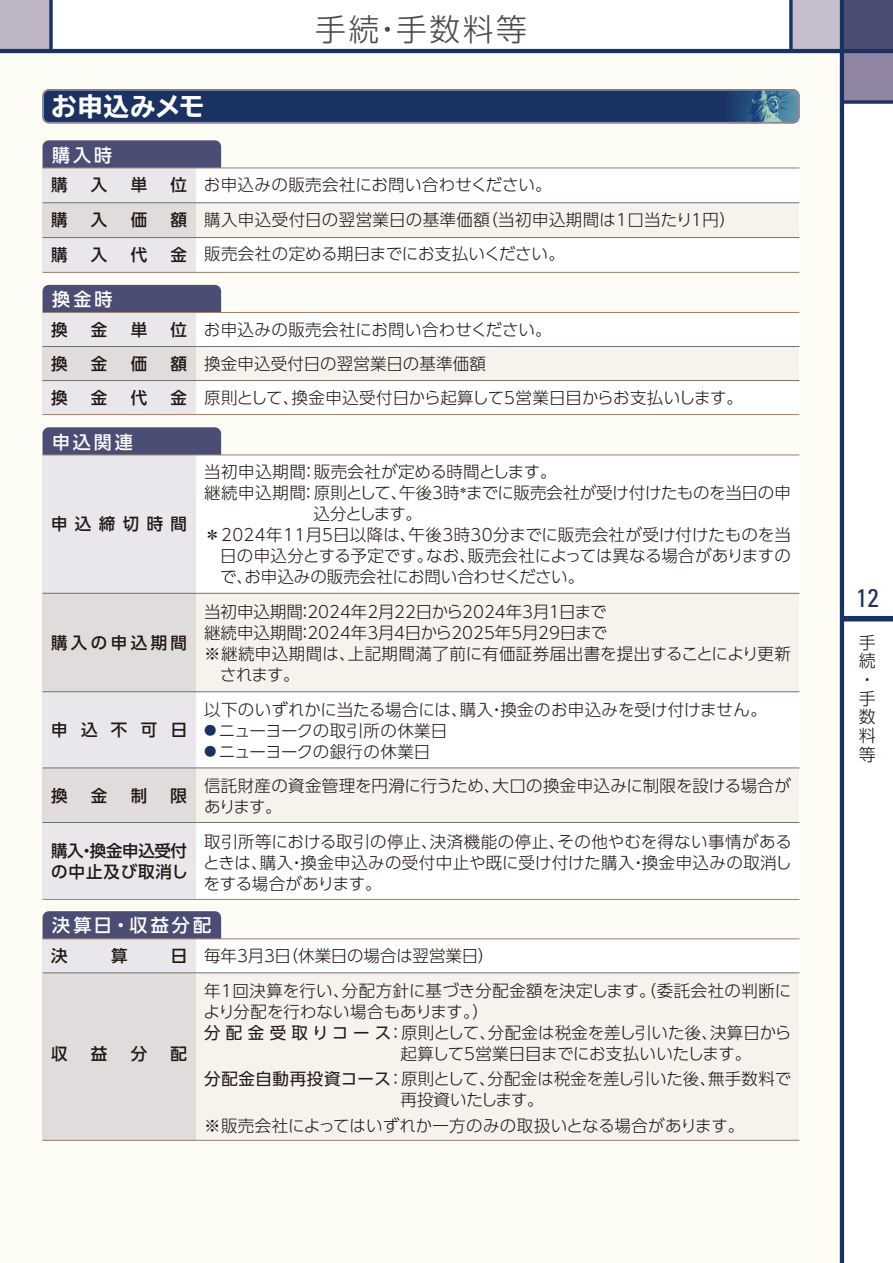
<style>
.page{position:relative;width:893px;height:1263px;background:#fff}
.page>*{position:absolute;margin:0;border:0;box-sizing:border-box;transform-origin:0 0}
.t1{font:300 30.9px "UD Shin Go Pro";letter-spacing:.08em;color:#4c4948}
.t2{font:700 expanded 25.5px "TBUD Go Std";letter-spacing:.025em;color:#fff}
.t3{font:condensed 25.5px "Univers";color:#1a3261}
.t4{font:500 18px "UD Shin Go Pro";letter-spacing:.17em;color:#fff}
.t5{font:300 16.95px/18.8px "UD Shin Go Pro";color:#221815}
.t6{font:300 16.5px/34px "UD Shin Go Pro";letter-spacing:.005em;color:#221815}
.t7{font:300 16.5px/34.5px "UD Shin Go Pro";letter-spacing:.025em;color:#221815}
.t8{font:500 16.5px "UD Shin Go Pro";letter-spacing:.205em;color:#221815}
.t9{font:300 16.5px/34.5px "UD Shin Go Pro";letter-spacing:.03em;color:#221815}
.t10{font:300 16.5px "UD Shin Go Pro";letter-spacing:-.015em;color:#221815}
.t11{font:500 16.5px/21px "UD Shin Go Pro";letter-spacing:-.02em;color:#221815}
.s1{font-size:12.3px;color:#1a3261}
.s2{font-weight:400}
</style>
<div class="page">
<div style="left:0;top:0;width:51px;height:51px;background:#bdb5c5"></div>
<div style="left:842px;top:0;width:51px;height:51px;background:#4c4d75"></div>
<div style="left:842px;top:51px;width:51px;height:51px;background:#9086a1"></div>
<div style="left:791px;top:0;width:51px;height:51px;background:#c5bfcd"></div>
<svg style="left:49px;top:0;width:4px;height:49px"></svg>
<div style="left:0;top:51px;width:842px;height:1212px;background:#fdfcf5"></div>
<div style="left:842px;top:616px;width:51px;height:5px;background:#1a3261"></div>
<hr style="left:840px;top:0;width:4px;height:1263px;background:#1a3261">
<hr style="left:0;top:49px;width:893px;height:4px;background:#1a3261">
<svg style="left:844px;top:100px;width:49px;height:4px"></svg>
<svg style="left:789px;top:0;width:4px;height:49px"></svg>
<div style="left:43px;top:140px;width:178px;height:34px;background:#4c4d75;border-radius:6px"></div>
<div style="left:43px;top:168px;width:153px;height:104px;background:#e9e7ec"></div>
<div style="left:196px;top:168px;width:603px;height:104px;background:#fff"></div>
<div style="left:43px;top:285px;width:178px;height:34px;background:#4c4d75;border-radius:6px"></div>
<div style="left:43px;top:312px;width:153px;height:103px;background:#e9e7ec"></div>
<div style="left:196px;top:312px;width:603px;height:103px;background:#fff"></div>
<div style="left:43px;top:427px;width:178px;height:34px;background:#4c4d75;border-radius:6px"></div>
<div style="left:43px;top:455px;width:153px;height:444px;background:#e9e7ec"></div>
<div style="left:196px;top:455px;width:603px;height:444px;background:#fff"></div>
<div style="left:43px;top:203px;width:756px;height:35px;background:linear-gradient(to right,#e7e3e1,#fcf9f2)"></div>
<div style="left:43px;top:768px;width:756px;height:54px;background:linear-gradient(to right,#e7e3e1,#fcf9f2)"></div>
<div style="left:43px;top:346px;width:756px;height:34px;background:linear-gradient(to right,#e7e3e1,#fcf9f2)"></div>
<div style="left:43px;top:593px;width:756px;height:99px;background:linear-gradient(to right,#e7e3e1,#fcf9f2)"></div>
<hr style="left:43px;top:167px;width:756px;height:1px;background:#9d8771">
<hr style="left:43px;top:202px;width:756px;height:1px;background:#727171">
<hr style="left:43px;top:272px;width:756px;height:1px;background:#9d8771">
<hr style="left:43px;top:312px;width:756px;height:1px;background:#9d8771">
<hr style="left:43px;top:346px;width:756px;height:1px;background:#727171">
<hr style="left:43px;top:380px;width:756px;height:1px;background:#727171">
<hr style="left:43px;top:414px;width:756px;height:1px;background:#9d8771">
<hr style="left:43px;top:454px;width:756px;height:1px;background:#9d8771">
<hr style="left:43px;top:593px;width:756px;height:1px;background:#727171">
<hr style="left:43px;top:691px;width:756px;height:1px;background:#727171">
<hr style="left:43px;top:768px;width:756px;height:1px;background:#727171">
<hr style="left:43px;top:822px;width:756px;height:1px;background:#727171">
<hr style="left:43px;top:899px;width:756px;height:1px;background:#9d8771">
<svg style="left:43px;top:89px;width:756px;height:34px;background:#273e6a"></svg>
<div style="left:43px;top:911px;width:178px;height:34px;background:#4c4d75;border-radius:6px"></div>
<div style="left:43px;top:939px;width:153px;height:201px;background:#e9e7ec"></div>
<div style="left:196px;top:939px;width:603px;height:201px;background:#fff"></div>
<div style="left:43px;top:973px;width:756px;height:167px;background:linear-gradient(to right,#e7e3e1,#fcf9f2)"></div>
<hr style="left:43px;top:938px;width:756px;height:1px;background:#9d8771">
<hr style="left:43px;top:972px;width:756px;height:1px;background:#727171">
<hr style="left:43px;top:1140px;width:756px;height:1px;background:#9d8771">
<hr style="left:43px;top:237px;width:756px;height:1px;background:#727171">
<h2 class="t2" style="left:51px;top:92px;width:155px">お申込みメモ</h2>
<p class="t4" style="left:52px;top:140px;width:61px">購入時</p>
<h1 class="t1" style="left:315px;top:4px;width:213px">手続・手数料等</h1>
<p class="t8" style="left:51px;top:172px;width:18px">購</p>
<p class="t8" style="left:91px;top:172px;width:18px">入</p>
<p class="t8" style="left:131px;top:172px;width:18px">単</p>
<p class="t8" style="left:171px;top:172px;width:18px">位</p>
<p class="t8" style="left:51px;top:207px;width:18px">購</p>
<p class="t8" style="left:91px;top:207px;width:18px">入</p>
<p class="t8" style="left:131px;top:207px;width:18px">価</p>
<p class="t8" style="left:171px;top:207px;width:18px">額</p>
<p class="t8" style="left:51px;top:241px;width:18px">購</p>
<p class="t8" style="left:91px;top:241px;width:18px">入</p>
<p class="t8" style="left:131px;top:241px;width:18px">代</p>
<p class="t8" style="left:171px;top:241px;width:18px">金</p>
<p class="t4" style="left:52px;top:285px;width:62px">換金時</p>
<p class="t8" style="left:51px;top:316px;width:18px">換</p>
<p class="t8" style="left:91px;top:316px;width:18px">金</p>
<p class="t8" style="left:131px;top:316px;width:18px">単</p>
<p class="t8" style="left:171px;top:316px;width:18px">位</p>
<p class="t8" style="left:51px;top:350px;width:18px">換</p>
<p class="t8" style="left:91px;top:350px;width:18px">金</p>
<p class="t8" style="left:131px;top:350px;width:18px">価</p>
<p class="t8" style="left:171px;top:350px;width:18px">額</p>
<p class="t8" style="left:51px;top:384px;width:18px">換</p>
<p class="t8" style="left:91px;top:384px;width:18px">金</p>
<p class="t8" style="left:131px;top:384px;width:18px">代</p>
<p class="t8" style="left:171px;top:384px;width:18px">金</p>
<p class="t4" style="left:52px;top:427px;width:82px">申込関連</p>
<p class="t8" style="left:51px;top:511px;width:138px">申込締切時間</p>
<p class="t8" style="left:51px;top:629px;width:138px">購入の申込期間</p>
<p class="t8" style="left:51px;top:716px;width:138px">申込不可日</p>
<p class="t8" style="left:51px;top:782px;width:18px">換</p>
<p class="t8" style="left:91px;top:782px;width:18px">金</p>
<p class="t8" style="left:131px;top:782px;width:18px">制</p>
<p class="t8" style="left:171px;top:782px;width:18px">限</p>
<p class="t11" style="left:51px;top:840px;width:139px">購入・換金申込受付の中止及び取消し</p>
<p class="t7" style="left:204px;top:167px;width:534px">お申込みの販売会社にお問い合わせください。<br>購入申込受付日の翌営業日の基準価額（当初申込期間は1口当たり1円）販売会社の定める期日までにお支払いください。</p>
<p class="t6" style="left:204px;top:312px;width:541px">お申込みの販売会社にお問い合わせください。<br>換金申込受付日の翌営業日の基準価額<br>原則として、換金申込受付日から起算して5営業日目からお支払いします。</p>
<p class="t6" style="left:204px;top:455px;width:354px">当初申込期間：販売会社が定める時間とします。</p>
<p class="t10" style="left:204px;top:480px;width:588px">継続申込期間：原則として、午後3時<sup>＊</sup>までに販売会社が受け付けたものを当日の申</p>
<p class="t6" style="left:314px;top:497px;width:110px">込分とします。</p>
<p class="t7" style="left:204px;top:517px;width:588px">＊2024年11月5日以降は、午後3時30分までに販売会社が受け付けたものを当</p>
<p class="t6" style="left:220px;top:539px;width:572px">日の申込分とする予定です。なお、販売会社によっては異なる場合がありますの</p>
<p class="t6" style="left:220px;top:560px;width:365px">で、お申込みの販売会社にお問い合わせください。</p>
<p class="t6" style="left:204px;top:594px;width:404px">当初申込期間：2024年2月22日から2024年3月１日まで</p>
<p class="t6" style="left:204px;top:615px;width:405px">継続申込期間：2024年3月4日から2025年5月29日まで</p>
<p class="t7" style="left:204px;top:636px;width:588px">※継続申込期間は、上記期間満了前に有価証券届出書を提出することにより更新</p>
<p class="t6" style="left:220px;top:657px;width:81px">されます。</p>
<p class="t6" style="left:204px;top:692px;width:564px">以下のいずれかに当たる場合には、購入・換金のお申込みを受け付けません。</p>
<p class="t6" style="left:204px;top:713px;width:245px"><span class="s1">●</span> ニューヨークの取引所の休業日</p>
<p class="t6" style="left:204px;top:733px;width:588px;line-height:34.5px"><span class="s1">●</span> ニューヨークの銀行の休業日<br>信託財産の資金管理を円滑に行うため、大口の換金申込みに制限を設ける場合が</p>
<p class="t9" style="left:204px;top:789px;width:589px">あります。<br>取引所等における取引の停止、決済機能の停止、その他やむを得ない事情がある</p>
<p class="t7" style="left:203px;top:851px;width:590px;line-height:21px">ときは、購入・換金申込みの受付中止や既に受け付けた購入・換金申込みの取消しをする場合があります。</p>
<p class="t4" style="left:52px;top:911px;width:160px">決算日・収益分配</p>
<p class="t8" style="left:51px;top:942px;width:18px">決</p>
<p class="t8" style="left:111px;top:942px;width:18px">算</p>
<p class="t8" style="left:171px;top:942px;width:18px">日</p>
<p class="t8" style="left:51px;top:1040px;width:18px">収</p>
<p class="t8" style="left:91px;top:1040px;width:18px">益</p>
<p class="t8" style="left:131px;top:1040px;width:18px">分</p>
<p class="t8" style="left:171px;top:1040px;width:18px">配</p>
<p class="t6" style="left:204px;top:938px;width:589px;line-height:34.7px">毎年3月3日（休業日の場合は翌営業日）<br>年1回決算を行い、分配方針に基づき分配金額を決定します。（委託会社の判断に</p>
<p class="t6" style="left:203px;top:994px;width:287px">より分配を行わない場合もあります。）</p>
<p class="t6" style="left:204px;top:1015px;width:589px"><span class="s2">分配金受取りコース</span>：原則として、分配金は税金を差し引いた後、決算日から</p>
<p class="t6" style="left:401px;top:1036px;width:352px">起算して5営業日目までにお支払いいたします。</p>
<p class="t6" style="left:401px;top:1068px;width:392px;line-height:21px;text-indent:-197px"><span class="s2">分配金自動再投資コース</span>：原則として、分配金は税金を差し引いた後、無手数料で再投資いたします。</p>
<p class="t6" style="left:204px;top:1108px;width:542px">※販売会社によってはいずれか一方のみの取扱いとなる場合があります。</p>
<h2 class="t3" style="left:856px;top:582px;width:24px">12</h2>
<p class="t5" style="left:859px;top:632px;width:18px">手続・手数料等</p>
</div>
